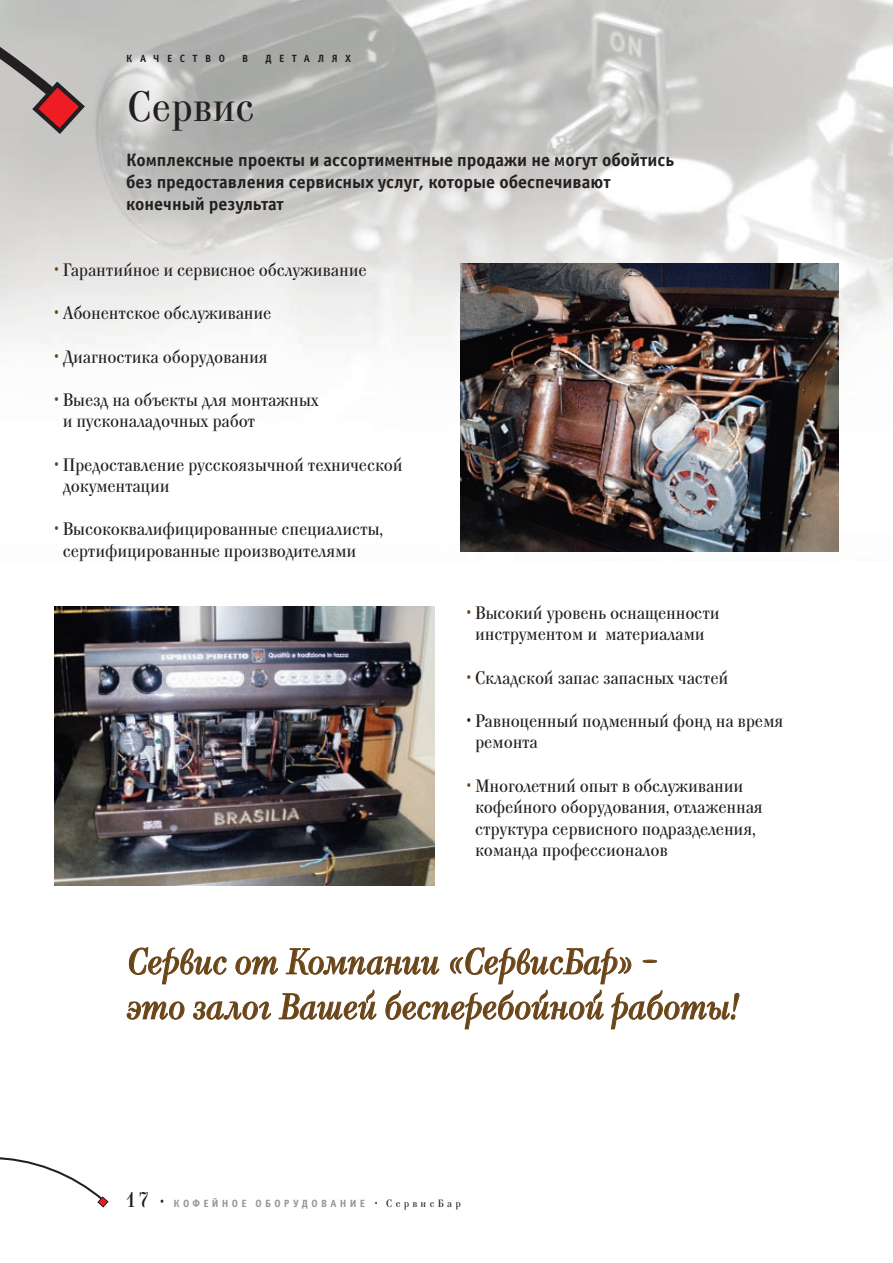
<style>
.page{position:relative;width:893px;height:1263px;background:#fff}
.page>*{position:absolute;margin:0;border:0;box-sizing:border-box;transform-origin:0 0}
.t1{font:42px "Kuzanyan C";color:#231f20}
.t2{font:italic 36px/45px "Kuzanyan C";letter-spacing:-.02em;color:#6a4417}
.t3{font:18px/21.6px "Kuzanyan C";letter-spacing:-.01em;color:#231f20}
.t4{font:700 18px/21.6px "Officina Sans C";color:#231f20}
.t5{font:10.5px "Officina Sans Bold C";letter-spacing:.315em;color:#939598}
.t6{font:10.5px "Officina Sans Bold C";letter-spacing:.72em;color:#231f20}
.s1{color:#6a4417}
.s2{font-family:"Kuzanyan C";font-size:21px;color:#231f20}
.s3{font-family:"Kuzanyan C";font-size:15px;color:#231f20}
.s4{font-family:"Kuzanyan C";color:#231f20}
</style>
<div class="page">
<img style="left:0;top:0;width:893px;height:552px">
<svg style="left:0;top:0;width:85px;height:137px;background:#b7a7a6"></svg>
<svg style="left:127px;top:947px;width:613px;height:82px"></svg>
<img style="left:460px;top:264px;width:379px;height:287px">
<img style="left:54px;top:606px;width:380px;height:279px">
<svg style="left:0;top:1157px;width:109px;height:50px"></svg>
<p class="t6" style="left:126px;top:52px;width:100px">КАЧЕСТВО</p>
<p class="t6" style="left:242px;top:52px;width:8px">В</p>
<p class="t6" style="left:265px;top:52px;width:87px">ДЕТАЛЯХ</p>
<h1 class="t1" style="left:128px;top:82px;width:129px">Сервис</h1>
<p class="t4" style="left:126px;top:150px;width:550px">Комплексные проекты и ассортиментные продажи не могут обойтись без предоставления сервисных услуг, которые обеспечивают конечный результат</p>
<p class="t3" style="left:54px;top:259px;width:314px"><span class="s1">•</span> Гарантийное и сервисное обслуживание</p>
<p class="t3" style="left:54px;top:302px;width:219px"><span class="s1">•</span> Абонентское обслуживание</p>
<p class="t3" style="left:54px;top:346px;width:215px"><span class="s1">•</span> Диагностика оборудования</p>
<p class="t3" style="left:63px;top:389px;width:258px;text-indent:-9px"><span class="s1">•</span> Выезд на объекты для монтажных и пусконаладочных работ</p>
<p class="t3" style="left:63px;top:454px;width:341px;text-indent:-9px"><span class="s1">•</span> Предоставление русскоязычной технической документации</p>
<p class="t3" style="left:63px;top:518px;width:322px;text-indent:-9px"><span class="s1">•</span> Высококвалифицированные специалисты, сертифицированные производителями</p>
<p class="t3" style="left:466px;top:602px;width:255px;text-align:center"><span class="s1">•</span> Высокий уровень оснащенности инструментом и материалами</p>
<p class="t3" style="left:466px;top:667px;width:263px"><span class="s1">•</span> Складской запас запасных частей</p>
<p class="t3" style="left:475px;top:710px;width:310px;text-indent:-9px">• Равноценный подменный фонд на время ремонта</p>
<p class="t3" style="left:475px;top:775px;width:289px;text-indent:-9px"><span class="s1">•</span> Многолетний опыт в обслуживании кофейного оборудования, отлаженная структура сервисного подразделения, команда профессионалов</p>
<h2 class="t2" style="left:126px;top:940px;width:616px">Сервис от Компании «СервисБар» –<br>это залог Вашей бесперебойной работы!</h2>
<p class="t5" style="left:126px;top:1197px;width:337px"><span class="s2">17</span> <span class="s3">•</span> КОФЕЙНОЕ ОБОРУДОВАНИЕ <span class="s4">• СервисБар</span></p>
</div>
